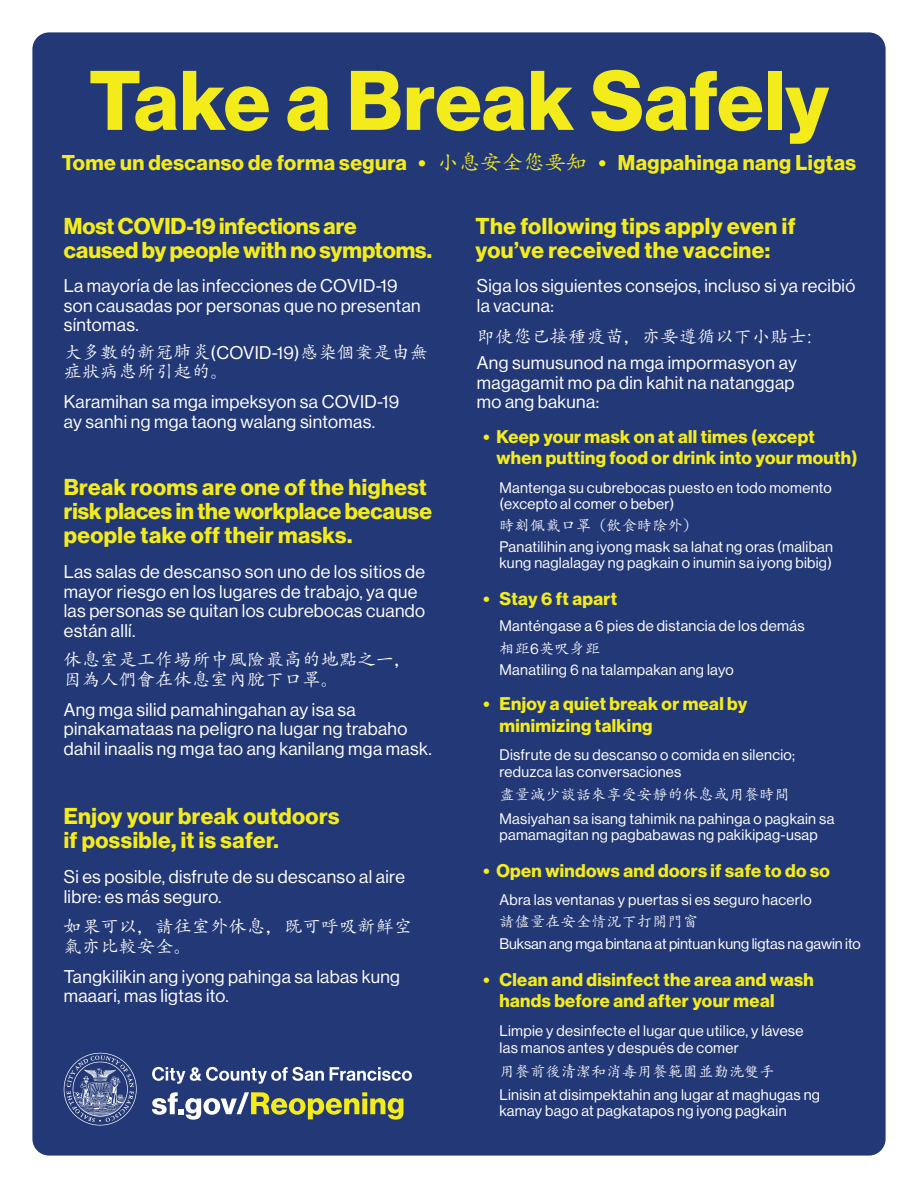
<style>
.page{position:relative;width:918px;height:1188px;background:#fff}
.page>*{position:absolute;margin:0;border:0;box-sizing:border-box;transform-origin:0 0}
.t1{font:82.5px "N Haas Grotesk DS Pro 75 Bd";letter-spacing:.005em;color:#f4ec1a}
.Body{font:22.5px/24px "N Haas Grotesk DS Pro 75 Bd";letter-spacing:.015em;color:#f4ec1a}
.Body-2{font:21px "N Haas Grotesk DS Pro 75 Bd";letter-spacing:.02em;color:#f4ec1a}
.Body-3{font:18px/19.5px "N Haas Grotesk DS Pro 55 Rg";letter-spacing:.02em;color:#fff}
.Body-4{font:18px/21.6px "N Haas Grotesk DS Pro 75 Bd";letter-spacing:.02em;color:#f4ec1a}
.Body-5{font:18px/19.5px "Adobe Kaiti Std";letter-spacing:.02em;color:#fff}
.Body-6{font:15px/16.5px "N Haas Grotesk DS Pro 55 Rg";letter-spacing:.02em;color:#fff}
.Body-7{font:15px "Adobe Kaiti Std";letter-spacing:.02em;color:#fff}
.Body-8{font:15px "N Haas Grotesk DS Pro 55 Rg";color:#fff}
.s1{font-family:"Adobe Kaiti Std"}
.s2{font-family:"N Haas Grotesk DS Pro 55 Rg"}
</style>
<div class="page">
<div style="left:32px;top:32px;width:854px;height:1124px;background:#233877;border-radius:17px"></div>
<svg style="left:152px;top:1067px;width:172px;height:17px"></svg>
<svg style="left:330px;top:1067px;width:82px;height:14px"></svg>
<svg style="left:64px;top:1053px;width:73px;height:73px"></svg>
<svg style="left:152px;top:1092px;width:251px;height:28px"></svg>
<p class="t1" style="left:89px;top:53px;width:741px">Take a Break Safely</p>
<p class="Body-2" style="left:62px;top:150px;width:796px">Tome un descanso de forma segura • <span class="s1">小息安全您要知</span> • Magpahinga nang Ligtas</p>
<p class="Body" style="left:64px;top:214px;width:370px">Most COVID-19 infections are caused by people with no symptoms.</p>
<p class="Body" style="left:476px;top:214px;width:322px">The following tips apply even if you’ve received the vaccine:</p>
<p class="Body-3" style="left:64px;top:276px;width:359px">La mayoría de las infecciones de COVID-19 son causadas por personas que no presentan síntomas.</p>
<p class="Body-3" style="left:477px;top:276px;width:380px">Siga los siguientes consejos, incluso si ya recibió la vacuna:</p>
<p class="Body-5" style="left:477px;top:327px;width:336px">即使您已接種疫苗，亦要遵循以下小貼士:</p>
<p class="Body-5" style="left:64px;top:343px;width:366px">大多數的新冠肺炎<span class="s2">(COVID-19)</span>感染個案是由無症狀病患所引起的。</p>
<p class="Body-3" style="left:477px;top:353px;width:321px">Ang sumusunod na mga impormasyon ay magagamit mo pa din kahit na natanggap mo ang bakuna:</p>
<p class="Body-3" style="left:64px;top:392px;width:337px">Karamihan sa mga impeksyon sa COVID-19 ay sanhi ng mga taong walang sintomas.</p>
<p class="Body-4" style="left:496px;top:426px;width:363px;text-indent:-13px">• Keep your mask on at all times (except when putting food or drink into your mouth)</p>
<p class="Body" style="left:64px;top:475px;width:370px">Break rooms are one of the highest risk places in the workplace because people take off their masks.</p>
<p class="Body-3" style="left:64px;top:562px;width:363px">Las salas de descanso son uno de los sitios de mayor riesgo en los lugares de trabajo, ya que las personas se quitan los cubrebocas cuando están allí.</p>
<p class="Body-5" style="left:64px;top:650px;width:350px">休息室是工作場所中風險最高的地點之一，因為人們會在休息室內脫下口罩。</p>
<p class="Body-3" style="left:64px;top:700px;width:369px">Ang mga silid pamahingahan ay isa sa pinakamataas na peligro na lugar ng trabaho dahil inaalis ng mga tao ang kanilang mga mask.</p>
<p class="Body" style="left:64px;top:804px;width:277px">Enjoy your break outdoors if possible, it is safer.</p>
<p class="Body-3" style="left:64px;top:867px;width:343px">Si es posible, disfrute de su descanso al aire libre: es más seguro.</p>
<p class="Body-5" style="left:64px;top:917px;width:350px">如果可以，請往室外休息，既可呼吸新鮮空氣亦比較安全。</p>
<p class="Body-3" style="left:64px;top:967px;width:338px">Tangkilikin ang iyong pahinga sa labas kung maaari, mas ligtas ito.</p>
<p class="Body-6" style="left:500px;top:479px;width:334px">Mantenga su cubrebocas puesto en todo momento (excepto al comer o beber)</p>
<p class="Body-7" style="left:500px;top:516px;width:200px">時刻佩戴口罩（飲食時除外）</p>
<p class="Body-6" style="left:500px;top:538px;width:335px">Panatilihin ang iyong mask sa lahat ng oras (maliban kung naglalagay ng pagkain o inumin sa iyong bibig)</p>
<p class="Body-4" style="left:483px;top:588px;width:136px">• Stay 6 ft apart</p>
<p class="Body-6" style="left:500px;top:618px;width:307px">Manténgase a 6 pies de distancia de los demás</p>
<p class="Body-7" style="left:500px;top:639px;width:102px">相距<span class="s2">6</span>英呎身距</p>
<p class="Body-6" style="left:500px;top:661px;width:236px">Manatiling 6 na talampakan ang layo</p>
<p class="Body-4" style="left:500px;top:694px;width:249px;text-indent:-17px">• Enjoy a quiet break or meal by minimizing talking</p>
<p class="Body-6" style="left:500px;top:747px;width:297px">Disfrute de su descanso o comida en silencio; reduzca las conversaciones</p>
<p class="Body-7" style="left:500px;top:786px;width:292px">盡量減少談話來享受安靜的休息或用餐時間</p>
<p class="Body-6" style="left:500px;top:810px;width:336px">Masiyahan sa isang tahimik na pahinga o pagkain sa pamamagitan ng pagbabawas ng pakikipag-usap</p>
<p class="Body-4" style="left:483px;top:860px;width:349px">• Open windows and doors if safe to do so</p>
<p class="Body-6" style="left:500px;top:891px;width:314px">Abra las ventanas y puertas si es seguro hacerlo</p>
<p class="Body-7" style="left:500px;top:912px;width:200px">請儘量在安全情況下打開門窗</p>
<p class="Body-8" style="left:500px;top:935px;width:363px">Buksan ang mga bintana at pintuan kung ligtas na gawin ito</p>
<p class="Body-4" style="left:500px;top:969px;width:316px;text-indent:-17px">• Clean and disinfect the area and wash hands before and after your meal</p>
<p class="Body-6" style="left:500px;top:1023px;width:306px">Limpie y desinfecte el lugar que utilice, y lávese las manos antes y después de comer</p>
<p class="Body-7" style="left:500px;top:1062px;width:277px">用餐前後清潔和消毒用餐範圍並勤洗雙手</p>
<p class="Body-6" style="left:500px;top:1086px;width:322px">Linisin at disimpektahin ang lugar at maghugas ng kamay bago at pagkatapos ng iyong pagkain</p>
</div>
